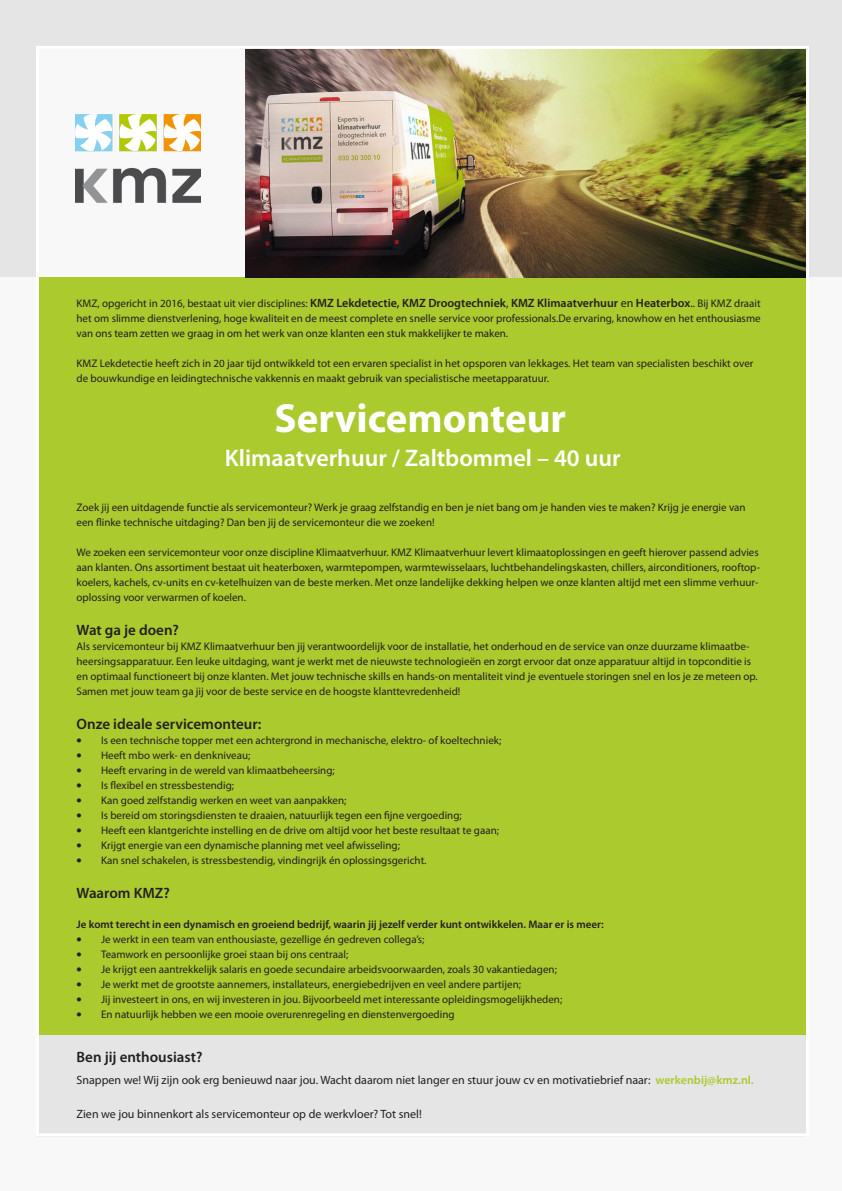
<style>
.page{position:relative;width:842px;height:1191px;background:#fff}
.page>*{position:absolute;margin:0;border:0;box-sizing:border-box;transform-origin:0 0}
.t1{font:700 41px "Myriad Pro";color:#fff}
.t2{font:600 24px "Myriad Pro";color:#fff}
.t3{font:600 15px "Myriad Pro";color:#231f20}
.t4{font:12px "Myriad Pro";color:#231f20}
.t5{font:11px/15px "Myriad Pro";color:#231f20}
.t6{font:600 11px "Myriad Pro";color:#231f20}
.s1{font-weight:600;font-size:12px}
.s2{font-size:12px}
.s3{font-weight:600;color:#abca2e}
</style>
<div class="page">
<div style="left:0;top:0;width:842px;height:278px;background:#e5e5e5"></div>
<div style="left:0;top:278px;width:842px;height:913px;background:#f8f8f8"></div>
<div style="left:36px;top:1034px;width:770px;height:102px;background:#e5e5e5"></div>
<div style="left:36px;top:49px;width:245px;height:229px;background:#f8f8f8"></div>
<div style="left:36px;top:277px;width:770px;height:757px;background:#abca2e"></div>
<img style="left:75px;top:114px;width:125px;height:89px">
<img style="left:246px;top:50px;width:559px;height:227px">
<p class="t5" style="left:77px;top:296px;width:686px;text-align:justify">KMZ, opgericht in 2016, bestaat uit vier disciplines: <span class="s1">KMZ Lekdetectie, KMZ Droogtechniek</span><span class="s2">,</span> <span class="s1">KMZ Klimaatverhuur</span> <span class="s2">en</span> <span class="s1">Heaterbox</span><span class="s2">.</span>. Bij KMZ draait het om slimme dienstverlening, hoge kwaliteit en de meest complete en snelle service voor professionals.De ervaring, knowhow en het enthousiasme van ons team zetten we graag in om het werk van onze klanten een stuk makkelijker te maken.</p>
<p class="t5" style="left:77px;top:356px;width:678px">KMZ Lekdetectie heeft zich in 20 jaar tijd ontwikkeld tot een ervaren specialist in het opsporen van lekkages. Het team van specialisten beschikt over de bouwkundige en leidingtechnische vakkennis en maakt gebruik van specialistische meetapparatuur.</p>
<p class="t1" style="left:274px;top:391px;width:293px">Servicemonteur</p>
<p class="t2" style="left:225px;top:442px;width:397px">Klimaatverhuur / Zaltbommel – 40 uur</p>
<p class="t5" style="left:77px;top:499px;width:671px">Zoek jij een uitdagende functie als servicemonteur? Werk je graag zelfstandig en ben je niet bang om je handen vies te maken? Krijg je energie van een flinke technische uitdaging? Dan ben jij de servicemonteur die we zoeken!</p>
<p class="t5" style="left:77px;top:544px;width:685px">We zoeken een servicemonteur voor onze discipline Klimaatverhuur. KMZ Klimaatverhuur levert klimaatoplossingen en geeft hierover passend advies aan klanten. Ons assortiment bestaat uit heaterboxen, warmtepompen, warmtewisselaars, luchtbehandelingskasten, chillers, airconditioners, rooftop&shy;koelers, kachels, cv-units en cv-ketelhuizen van de beste merken. Met onze landelijke dekking helpen we onze klanten altijd met een slimme verhuur&shy;oplossing voor verwarmen of koelen.</p>
<p class="t3" style="left:77px;top:620px;width:104px">Wat ga je doen?</p>
<p class="t5" style="left:77px;top:638px;width:683px">Als servicemonteur bij KMZ Klimaatverhuur ben jij verantwoordelijk voor de installatie, het onderhoud en de service van onze duurzame klimaatbe&shy;heersingsapparatuur. Een leuke uitdaging, want je werkt met de nieuwste technologieën en zorgt ervoor dat onze apparatuur altijd in topconditie is en optimaal functioneert bij onze klanten. Met jouw technische skills en hands-on mentaliteit vind je eventuele storingen snel en los je ze meteen op.<br>Samen met jouw team ga jij voor de beste service en de hoogste klanttevredenheid!</p>
<p class="t3" style="left:77px;top:714px;width:186px">Onze ideale servicemonteur:</p>
<p class="t5" style="left:77px;top:732px;width:426px">● Is een technische topper met een achtergrond in mechanische, elektro- of koeltechniek;</p>
<p class="t5" style="left:77px;top:747px;width:175px">● Heeft mbo werk- en denkniveau;</p>
<p class="t5" style="left:77px;top:762px;width:260px">● Heeft ervaring in de wereld van klimaatbeheersing;</p>
<p class="t5" style="left:77px;top:777px;width:159px">● Is flexibel en stressbestendig;</p>
<p class="t5" style="left:77px;top:792px;width:271px">● Kan goed zelfstandig werken en weet van aanpakken;</p>
<p class="t5" style="left:77px;top:807px;width:387px">● Is bereid om storingsdiensten te draaien, natuurlijk tegen een fijne vergoeding;</p>
<p class="t5" style="left:77px;top:822px;width:424px">● Heeft een klantgerichte instelling en de drive om altijd voor het beste resultaat te gaan;</p>
<p class="t5" style="left:77px;top:837px;width:325px">● Krijgt energie van een dynamische planning met veel afwisseling;</p>
<p class="t5" style="left:77px;top:852px;width:351px">● Kan snel schakelen, is stressbestendig, vindingrijk én oplossingsgericht.</p>
<p class="t3" style="left:77px;top:883px;width:95px">Waarom KMZ?</p>
<p class="t6" style="left:77px;top:917px;width:529px">Je komt terecht in een dynamisch en groeiend bedrijf, waarin jij jezelf verder kunt ontwikkelen. Maar er is meer:</p>
<p class="t5" style="left:77px;top:931px;width:349px">● Je werkt in een team van enthousiaste, gezellige én gedreven collega’s;</p>
<p class="t5" style="left:77px;top:946px;width:273px">● Teamwork en persoonlijke groei staan bij ons centraal;</p>
<p class="t5" style="left:77px;top:961px;width:482px">● Je krijgt een aantrekkelijk salaris en goede secundaire arbeidsvoorwaarden, zoals 30 vakantiedagen;</p>
<p class="t5" style="left:77px;top:976px;width:446px">● Je werkt met de grootste aannemers, installateurs, energiebedrijven en veel andere partijen;</p>
<p class="t5" style="left:77px;top:991px;width:487px">● Jij investeert in ons, en wij investeren in jou. Bijvoorbeeld met interessante opleidingsmogelijkheden;</p>
<p class="t5" style="left:77px;top:1006px;width:380px">● En natuurlijk hebben we een mooie overurenregeling en dienstenvergoeding</p>
<p class="t3" style="left:77px;top:1047px;width:127px">Ben jij enthousiast?</p>
<p class="t4" style="left:77px;top:1073px;width:679px">Snappen we! Wij zijn ook erg benieuwd naar jou. Wacht daarom niet langer en stuur jouw cv en motivatiebrief naar: <span class="s3">werkenbij@kmz.nl.</span></p>
<p class="t4" style="left:77px;top:1107px;width:347px">Zien we jou binnenkort als servicemonteur op de werkvloer? Tot snel!</p>
</div>
